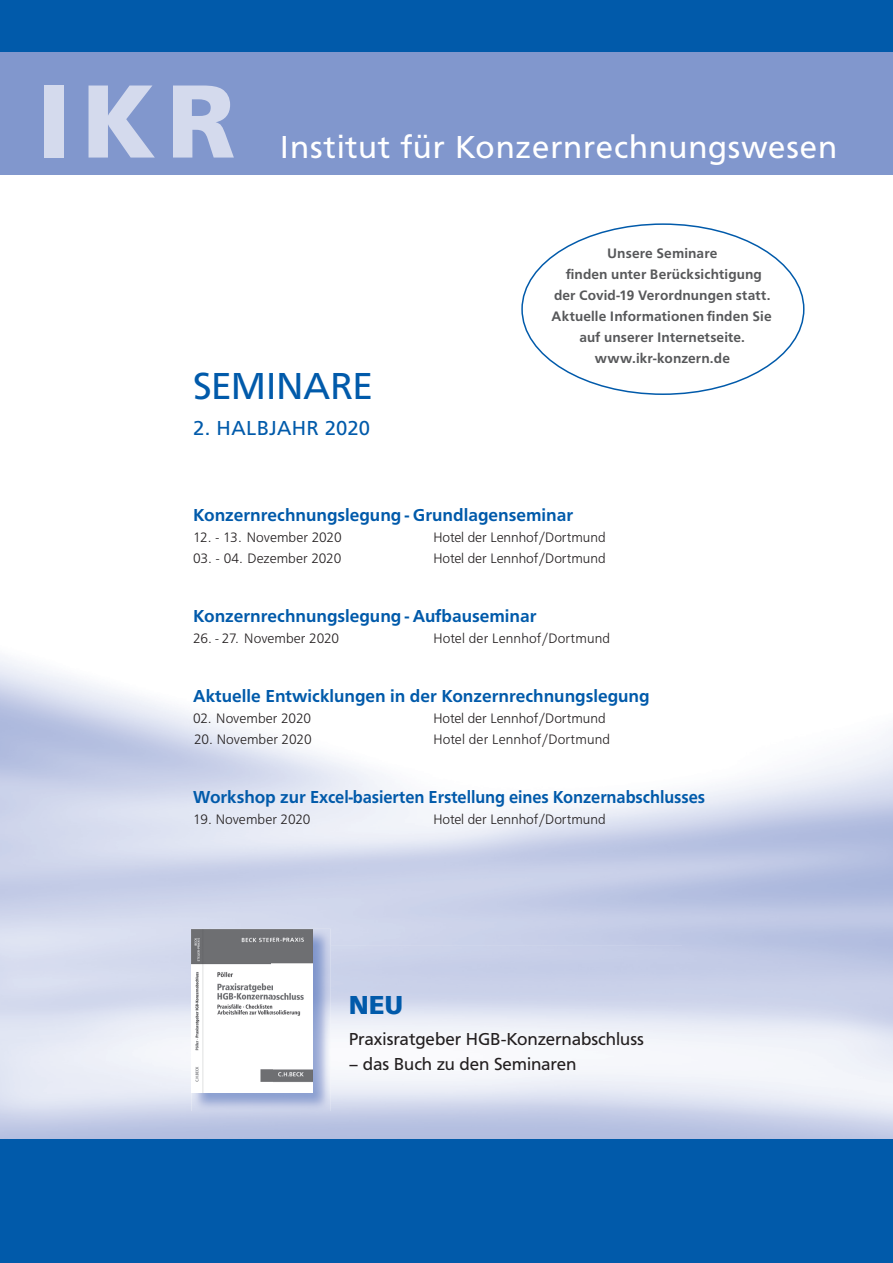
<style>
.page{position:relative;width:893px;height:1263px;background:#fff}
.page>*{position:absolute;margin:0;border:0;box-sizing:border-box;transform-origin:0 0}
.t1{font:800 108px "Front Page";color:#d4daed}
.t2{font:39px "Front Page";letter-spacing:-.01em;color:#015aaa}
.t3{font:33px "Front Page";letter-spacing:.03em;color:#fff}
.t4{font:800 27px "Front Page";color:#015aaa}
.t5{font:21px "Front Page";letter-spacing:.015em;color:#015aaa}
.t6{font:700 18px "Front Page";color:#015aaa}
.t7{font:18px "Front Page";letter-spacing:-.005em;color:#231f20}
.t8{font:300 14.25px "Front Page";letter-spacing:-.005em;color:#231f20}
.t9{font:700 14.25px/21px "Front Page";letter-spacing:.01em;color:#57585a;text-align:center}
</style>
<div class="page">
<img style="left:735px;top:731px;width:158px;height:409px">
<img style="left:0;top:917px;width:210px;height:223px">
<img style="left:316px;top:945px;width:420px;height:195px">
<img style="left:210px;top:1111px;width:106px;height:29px">
<div style="left:0;top:3px;width:893px;height:172px;background:#8197cd"></div>
<div style="left:0;top:0;width:893px;height:51px;background:#015aaa"></div>
<div style="left:0;top:1140px;width:893px;height:123px;background:#015aaa"></div>
<img style="left:191px;top:929px;width:140px;height:182px">
<img style="left:192px;top:929px;width:120px;height:82px">
<img style="left:192px;top:970px;width:80px;height:122px">
<img style="left:272px;top:1011px;width:40px;height:81px">
<h1 class="t1" style="left:36px;top:59px;width:201px">IKR</h1>
<h3 class="t3" style="left:280px;top:128px;width:558px">Institut für Konzernrechnungswesen</h3>
<h3 class="t3" style="left:285px;top:129px;width:558px">Institut für Konzernrechnungswesen</h3>
<p class="t9" style="left:552px;top:243px;width:222px">Unsere Seminare<br>finden unter Berücksichtigung der Covid-19 Verordnungen statt.<br>Aktuelle Informationen finden Sie auf unserer Internetseite. www.ikr-konzern.de</p>
<h2 class="t2" style="left:193px;top:364px;width:181px">SEMINARE</h2>
<h3 class="t5" style="left:193px;top:416px;width:178px">2. HALBJAHR 2020</h3>
<p class="t6" style="left:193px;top:505px;width:381px">Konzernrechnungslegung - Grundlagenseminar</p>
<p class="t8" style="left:193px;top:529px;width:150px">12. - 13. November 2020</p>
<p class="t8" style="left:433px;top:529px;width:174px">Hotel der Lennhof/Dortmund</p>
<p class="t8" style="left:193px;top:550px;width:150px">03. - 04. Dezember 2020</p>
<p class="t8" style="left:433px;top:550px;width:174px">Hotel der Lennhof/Dortmund</p>
<p class="t6" style="left:193px;top:606px;width:345px">Konzernrechnungslegung - Aufbauseminar</p>
<p class="t8" style="left:193px;top:630px;width:147px">26. - 27. November 2020</p>
<p class="t8" style="left:433px;top:630px;width:178px">Hotel der Lennhof/Dortmund</p>
<p class="t6" style="left:193px;top:686px;width:458px">Aktuelle Entwicklungen in der Konzernrechnungslegung</p>
<p class="t8" style="left:193px;top:710px;width:119px">02. November 2020</p>
<p class="t8" style="left:433px;top:710px;width:174px">Hotel der Lennhof/Dortmund</p>
<p class="t8" style="left:194px;top:731px;width:119px">20. November 2020</p>
<p class="t8" style="left:433px;top:731px;width:178px">Hotel der Lennhof/Dortmund</p>
<p class="t6" style="left:193px;top:787px;width:513px">Workshop zur Excel-basierten Erstellung eines Konzernabschlusses</p>
<p class="t8" style="left:193px;top:811px;width:119px">19. November 2020</p>
<p class="t8" style="left:433px;top:811px;width:174px">Hotel der Lennhof/Dortmund</p>
<h3 class="t4" style="left:349px;top:989px;width:56px">NEU</h3>
<p class="t7" style="left:349px;top:1028px;width:297px">Praxisratgeber HGB-Konzernabschluss</p>
<p class="t7" style="left:349px;top:1053px;width:229px">– das Buch zu den Seminaren</p>
</div>
